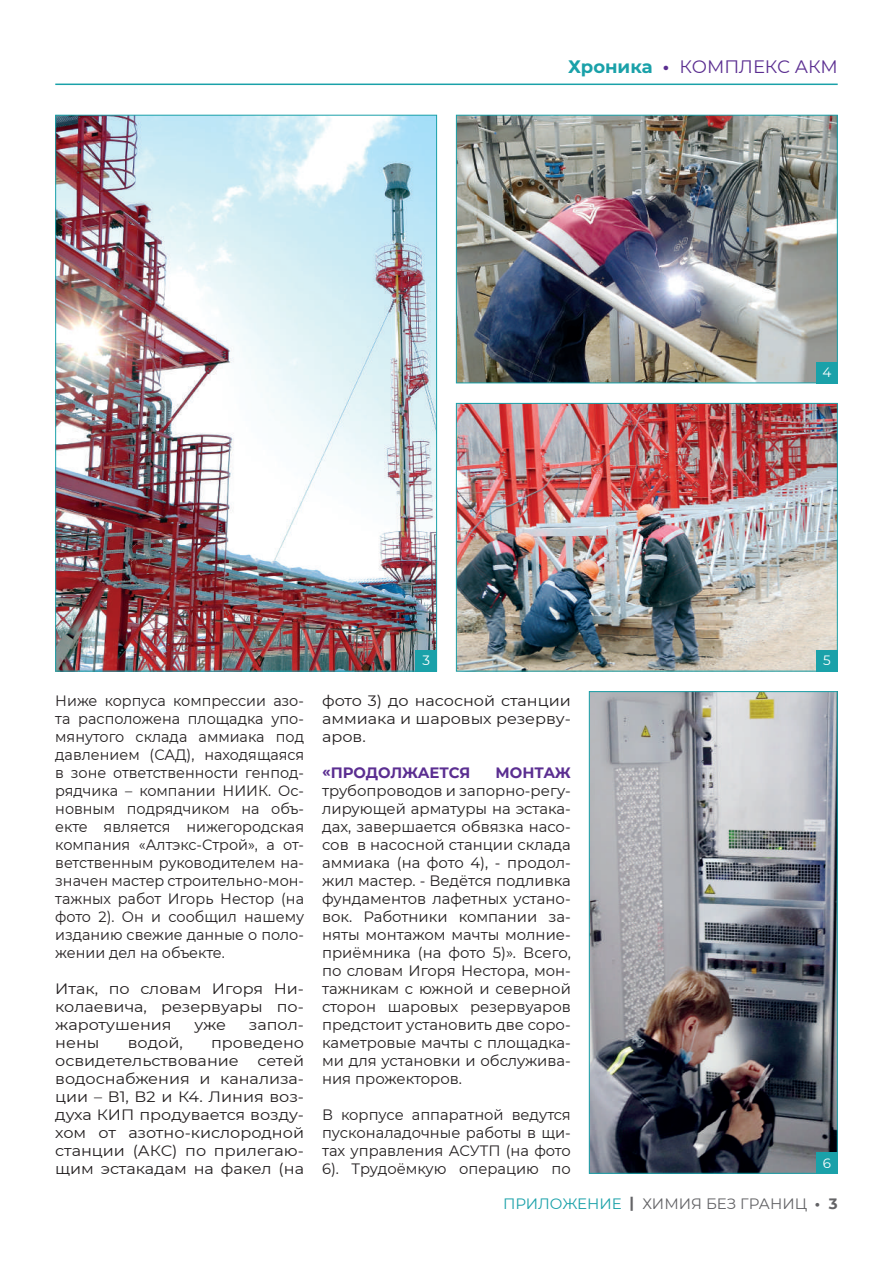
<style>
.page{position:relative;width:893px;height:1263px;background:#fff}
.page>*{position:absolute;margin:0;border:0;box-sizing:border-box;transform-origin:0 0}
.t1{font:18px "Montserrat";color:#5b2e91}
.t2{font:15px/18px "Montserrat";color:#231f20;text-align:justify}
.t3{font:15px/18px "Montserrat";color:#231f20;text-align:justify;scale:.96 1}
.t4{font:15px/18px "Montserrat";color:#231f20;text-align:justify;scale:1.07 1}
.t5{font:15px "Montserrat";color:#636366}
.t6{font:700 15px "Montserrat";color:#5b2e91}
.t7{font:13.5px "Montserrat";color:#fff}
.s1{font-weight:700;color:#1aa1a9}
.s2{font-weight:700}
.s3{color:#1aa1a9}
</style>
<div class="page">
<hr style="left:55px;top:84px;width:783px;height:1px;background:#1aa1a9">
<img style="left:57px;top:117px;width:378px;height:552px">
<img style="left:458px;top:117px;width:378px;height:264px">
<div style="left:456px;top:115px;width:382px;height:268px;border:1px solid #1aa1a9"></div>
<img style="left:458px;top:405px;width:378px;height:264px">
<div style="left:456px;top:403px;width:382px;height:268px;border:1px solid #1aa1a9"></div>
<img style="left:591px;top:693px;width:245px;height:479px">
<div style="left:589px;top:691px;width:249px;height:483px;border:1px solid #1aa1a9"></div>
<div style="left:416px;top:650px;width:21px;height:21px;background:#1aa1a9"></div>
<div style="left:816px;top:362px;width:22px;height:21px;background:#1aa1a9"></div>
<div style="left:816px;top:650px;width:22px;height:21px;background:#1aa1a9"></div>
<div style="left:816px;top:1152px;width:22px;height:22px;background:#1aa1a9"></div>
<p class="t1" style="left:568px;top:54px;width:271px"><span class="s1">Хроника</span> <span class="s2">•</span> КОМПЛЕКС АКМ</p>
<p class="t7" style="left:823px;top:363px;width:10px">4</p>
<p class="t3" style="left:55px;top:691px;width:261px">Ниже корпуса компрессии азо&shy;та расположена площадка упо&shy;мянутого склада аммиака под давлением (САД), находящаяся в зоне ответственности генпод&shy;рядчика – компании НИИК. Ос&shy;новным подрядчиком на объ&shy;екте является нижегородская компания «Алтэкс-Строй», а от&shy;ветственным руководителем на&shy;значен мастер строительно-мон&shy;тажных работ Игорь Нестор (на фото 2). Он и сообщил нашему изданию свежие данные о поло&shy;жении дел на объекте.</p>
<p class="t4" style="left:55px;top:979px;width:234px">Итак, по словам Игоря Ни&shy;колаевича, резервуары по&shy;жаротушения</p>
<p class="t4" style="left:195px;top:1015px;width:31px">уже</p>
<p class="t4" style="left:249px;top:1015px;width:53px">запол-</p>
<p class="t4" style="left:55px;top:1033px;width:43px">нены</p>
<p class="t4" style="left:128px;top:1033px;width:53px">водой,</p>
<p class="t4" style="left:55px;top:1033px;width:234px;text-indent:156px">проведено освидетельствование сетей водоснабжения и канализа&shy;ции – В1, В2 и К4. Линия воз&shy;духа КИП продувается возду&shy;хом от азотно-кислородной станции (АКС) по прилегаю&shy;щим эстакадам на факел (на</p>
<p class="t7" style="left:423px;top:651px;width:9px">3</p>
<p class="t4" style="left:322px;top:691px;width:234px">фото 3) до насосной станции аммиака и шаровых резерву&shy;аров.</p>
<p class="t6" style="left:322px;top:761px;width:150px">«ПРОДОЛЖАЕТСЯ</p>
<p class="t6" style="left:496px;top:761px;width:77px">МОНТАЖ</p>
<p class="t2" style="left:322px;top:781px;width:250px">трубопроводов и запорно-регу&shy;лирующей арматуры на эстака&shy;дах, завершается обвязка насо&shy;сов в насосной станции склада аммиака (на фото 4), - продол&shy;жил мастер. - Ведётся подливка фундаментов лафетных устано&shy;вок. Работники компании за&shy;няты монтажом мачты молние&shy;приёмника (на фото 5)». Всего, по словам Игоря Нестора, мон&shy;тажникам с южной и северной сторон шаровых резервуаров предстоит установить две соро&shy;каметровые мачты с площадка&shy;ми для установки и обслужива&shy;ния прожекторов.</p>
<p class="t2" style="left:322px;top:1105px;width:250px">В корпусе аппаратной ведутся пусконаладочные работы в щи&shy;тах управления АСУТП (на фото 6). Трудоёмкую операцию по</p>
<p class="t7" style="left:823px;top:651px;width:9px">5</p>
<p class="t7" style="left:823px;top:1153px;width:10px">6</p>
<p class="t5" style="left:503px;top:1194px;width:336px"><span class="s3">ПРИЛОЖЕНИЕ</span> <span class="s2">|</span> ХИМИЯ БЕЗ ГРАНИЦ <span class="s2">• 3</span></p>
</div>
